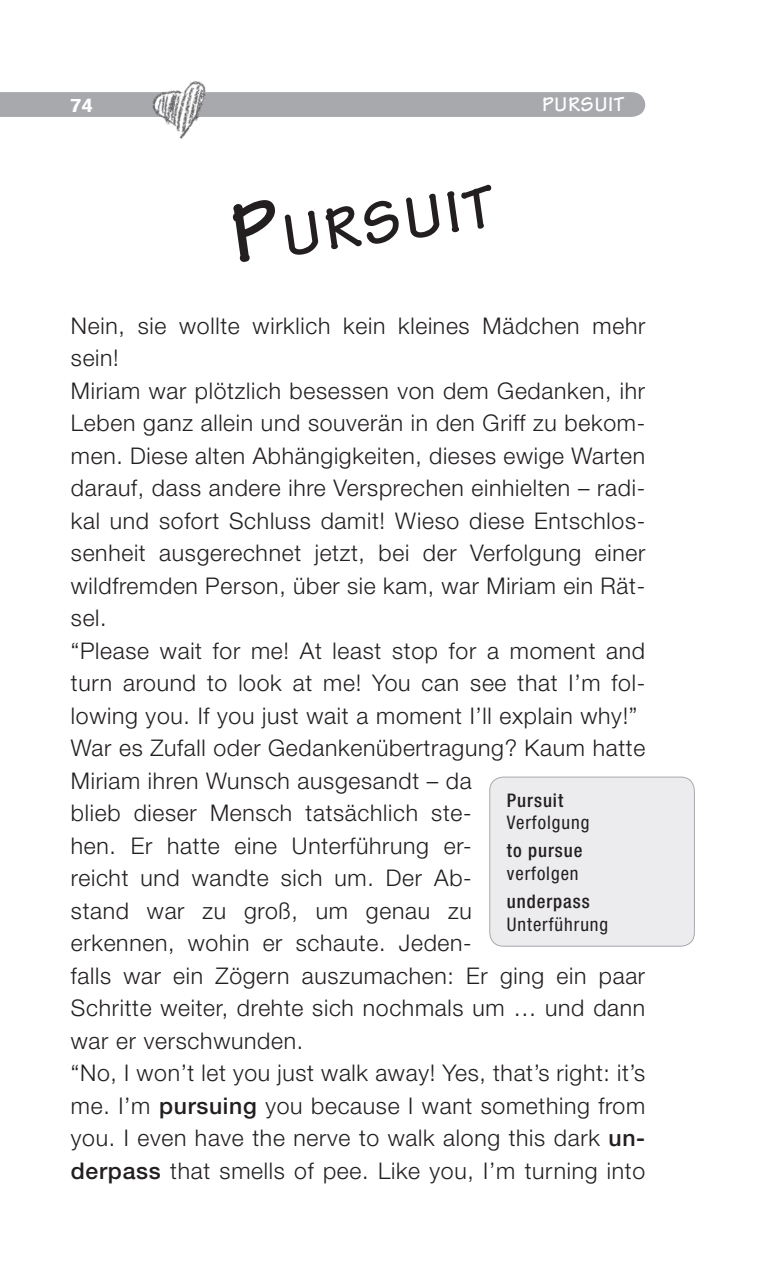
<style>
.page{position:relative;width:780px;height:1276px;background:#fff}
.page>*{position:absolute;margin:0;border:0;box-sizing:border-box;transform-origin:0 0}
.t1{font:700 63px "Tekton";color:#231f20}
.grundschrift{font:300 23px/32.5px "Helvetica Neue";letter-spacing:.03em;color:#231f20;text-align:justify}
.t2{font:700 21.25px "Tekton";letter-spacing:.025em;color:#fff}
.Fußnotentext{font:condensed 18.75px/22.5px "Helvetica Neue";letter-spacing:.05em;color:#231f20}
.t3{font:700 condensed 18.75px "Helvetica Neue";color:#fff;scale:1.2 1}
.s1{font-size:90px}
.s2{font-weight:500}
</style>
<div class="page">
<div style="left:0;top:92px;width:645px;height:25px;background:#a8a9ad"></div>
<img style="left:146px;top:81px;width:77px;height:58px">
<div style="left:489px;top:777px;width:205px;height:169px;background:#ececee;border-radius:14px"></div>
<div style="left:489px;top:776px;width:205px;height:170px;border:1px solid #a8a9ad;border-radius:14px"></div>
<p class="t3" style="left:71px;top:94px;width:20px">74</p>
<p class="t2" style="left:542px;top:90px;width:83px">PURSUIT</p>
<p class="t1" style="left:226px;top:204px;width:265px;rotate:-8deg"><span class="s1">P</span>ursuit</p>
<p class="grundschrift" style="left:71px;top:309px;width:576px">Nein, sie wollte wirklich kein kleines Mädchen mehr sein!</p>
<p class="grundschrift" style="left:71px;top:374px;width:576px">Miriam war plötzlich besessen von dem Gedanken, ihr Leben ganz allein und souverän in den Griff zu bekom&shy;men. Diese alten Abhängigkeiten, dieses ewige Warten darauf, dass andere ihre Versprechen einhielten – radi&shy;kal und sofort Schluss damit! Wieso diese Entschlos&shy;senheit ausgerechnet jetzt, bei der Verfolgung einer wildfremden Person, über sie kam, war Miriam ein Rät&shy;sel.</p>
<p class="grundschrift" style="left:71px;top:634px;width:576px">“Please wait for me! At least stop for a moment and turn around to look at me! You can see that I’m fol&shy;lowing you. If you just wait a moment I’ll explain why!”</p>
<p class="grundschrift" style="left:71px;top:731px;width:576px;text-align:left">War es Zufall oder Gedankenübertragung? Kaum hatte Miriam ihren Wunsch ausgesandt – da<br>blieb dieser Mensch tatsächlich ste-<br>hen. Er hatte eine Unterführung er-<br>reicht und wandte sich um. Der Ab-<br>stand war zu groß, um genau zu<br>erkennen, wohin er schaute. Jeden-<br>falls war ein Zögern auszumachen: Er ging ein paar Schritte weiter, drehte sich nochmals um … und dann war er verschwunden.</p>
<p class="grundschrift" style="left:71px;top:1056px;width:576px">“No, I won’t let you just walk away! Yes, that’s right: it’s me. I’m <span class="s2">pursuing</span> you because I want something from you. I even have the nerve to walk along this dark <span class="s2">un&shy;derpass</span> that smells of pee. Like you, I’m turning into</p>
<p class="Fußnotentext" style="left:507px;top:788px;width:84px"><span class="s2">Pursuit<br></span>Verfolgung</p>
<p class="Fußnotentext" style="left:507px;top:839px;width:77px"><span class="s2">to pursue </span>verfolgen</p>
<p class="Fußnotentext" style="left:507px;top:890px;width:103px"><span class="s2">underpass<br></span>Unterführung</p>
</div>
